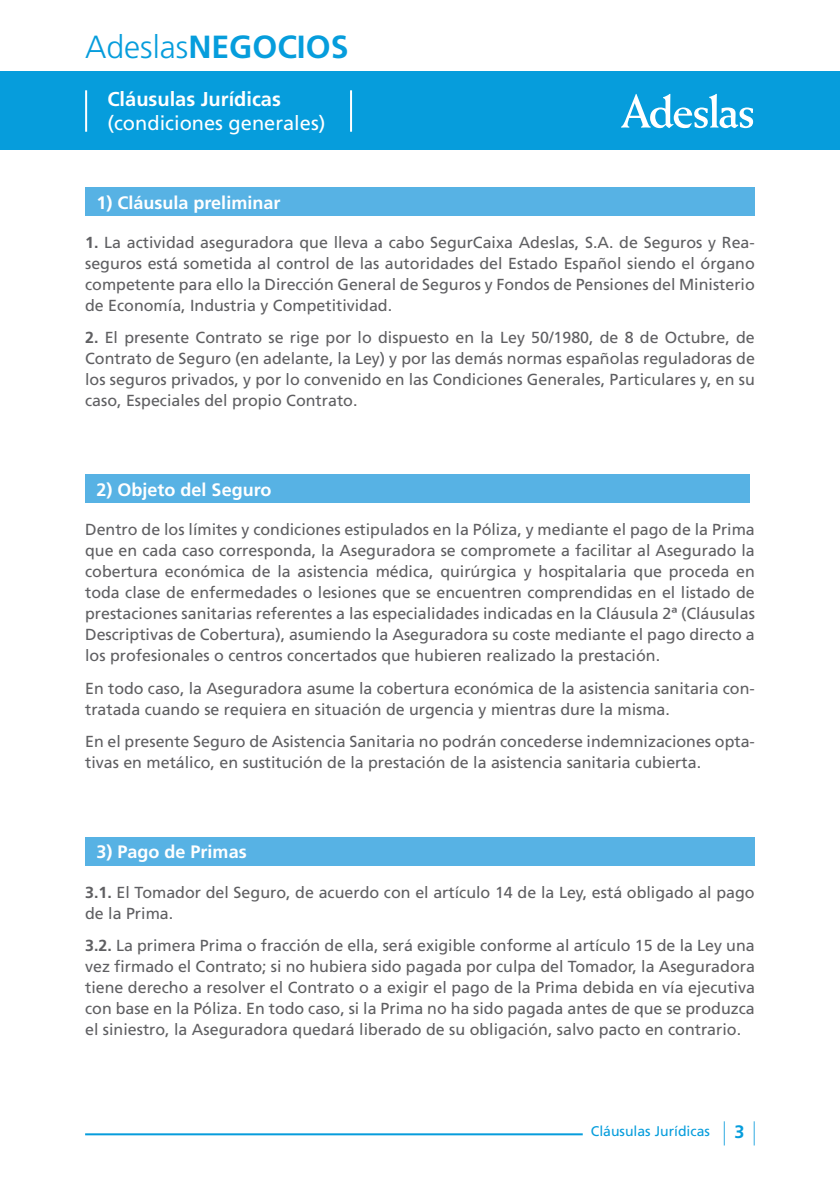
<style>
.page{position:relative;width:840px;height:1191px;background:#fff}
.page>*{position:absolute;margin:0;border:0;box-sizing:border-box;transform-origin:0 0}
.t1{font:700 32px "Frutiger";color:#069ddc}
.t2{font:20px "Frutiger";color:#fff}
.t3{font:700 20px "Frutiger";color:#fff}
.t4{font:700 18px "Frutiger";color:#fff}
.t5{font:700 18px "Frutiger";color:#069ddc}
.t6{font:16px/21px "Frutiger";color:#5f5f62;text-align:justify}
.t7{font:14px "Frutiger";color:#069ddc}
.s1{font-weight:300}
.s2{font-weight:700}
</style>
<div class="page">
<div style="left:0;top:71px;width:839px;height:79px;background:#069ddc"></div>
<svg style="left:621px;top:94px;width:131px;height:34px"></svg>
<hr style="left:85px;top:90px;width:2px;height:42px;background:#fff">
<hr style="left:350px;top:90px;width:2px;height:42px;background:#fff">
<hr style="left:85px;top:1133px;width:497px;height:2px;background:#069ddc">
<svg style="left:723px;top:1121px;width:1px;height:24px"></svg>
<svg style="left:753px;top:1121px;width:1px;height:24px"></svg>
<div style="left:85px;top:187px;width:669px;height:28px;background:#57b2e4"></div>
<div style="left:85px;top:475px;width:663px;height:28px;background:#57b2e4"></div>
<div style="left:85px;top:837px;width:669px;height:28px;background:#57b2e4"></div>
<h1 class="t1" style="left:85px;top:28px;width:265px"><span class="s1">Adeslas</span>NEGOCIOS</h1>
<p class="t3" style="left:107px;top:87px;width:175px">Cláusulas Jurídicas</p>
<p class="t2" style="left:107px;top:111px;width:219px">(condiciones generales)</p>
<p class="t4" style="left:96px;top:192px;width:185px">1) Cláusula preliminar</p>
<p class="t6" style="left:85px;top:231px;width:671px"><span class="s2">1.</span> La actividad aseguradora que lleva a cabo SegurCaixa Adeslas, S.A. de Seguros y Rea&shy;seguros está sometida al control de las autoridades del Estado Español siendo el órgano competente para ello la Dirección General de Seguros y Fondos de Pensiones del Ministerio de Economía, Industria y Competitividad.</p>
<p class="t6" style="left:85px;top:327px;width:671px"><span class="s2">2.</span> El presente Contrato se rige por lo dispuesto en la Ley 50/1980, de 8 de Octubre, de Contrato de Seguro (en adelante, la Ley) y por las demás normas españolas reguladoras de los seguros privados, y por lo convenido en las Condiciones Generales, Particulares y, en su caso, Especiales del propio Contrato.</p>
<p class="t4" style="left:96px;top:479px;width:176px">2) Objeto del Seguro</p>
<p class="t6" style="left:85px;top:519px;width:671px">Dentro de los límites y condiciones estipulados en la Póliza, y mediante el pago de la Prima que en cada caso corresponda, la Aseguradora se compromete a facilitar al Asegurado la cobertura económica de la asistencia médica, quirúrgica y hospitalaria que proceda en toda clase de enfermedades o lesiones que se encuentren comprendidas en el listado de prestaciones sanitarias referentes a las especialidades indicadas en la Cláusula 2ª (Cláusulas Descriptivas de Cobertura), asumiendo la Aseguradora su coste mediante el pago directo a los profesionales o centros concertados que hubieren realizado la prestación.</p>
<p class="t6" style="left:85px;top:677px;width:670px">En todo caso, la Aseguradora asume la cobertura económica de la asistencia sanitaria con&shy;tratada cuando se requiera en situación de urgencia y mientras dure la misma.</p>
<p class="t6" style="left:85px;top:731px;width:671px">En el presente Seguro de Asistencia Sanitaria no podrán concederse indemnizaciones opta&shy;tivas en metálico, en sustitución de la prestación de la asistencia sanitaria cubierta.</p>
<p class="t4" style="left:96px;top:841px;width:152px">3) Pago de Primas</p>
<p class="t6" style="left:85px;top:881px;width:670px"><span class="s2">3.1.</span> El Tomador del Seguro, de acuerdo con el artículo 14 de la Ley, está obligado al pago de la Prima.</p>
<p class="t6" style="left:85px;top:934px;width:671px"><span class="s2">3.2.</span> La primera Prima o fracción de ella, será exigible conforme al artículo 15 de la Ley una vez firmado el Contrato; si no hubiera sido pagada por culpa del Tomador, la Aseguradora tiene derecho a resolver el Contrato o a exigir el pago de la Prima debida en vía ejecutiva con base en la Póliza. En todo caso, si la Prima no ha sido pagada antes de que se produzca el siniestro, la Aseguradora quedará liberado de su obligación, salvo pacto en contrario.</p>
<p class="t7" style="left:590px;top:1123px;width:121px">Cláusulas Jurídicas</p>
<p class="t5" style="left:734px;top:1121px;width:12px">3</p>
</div>
